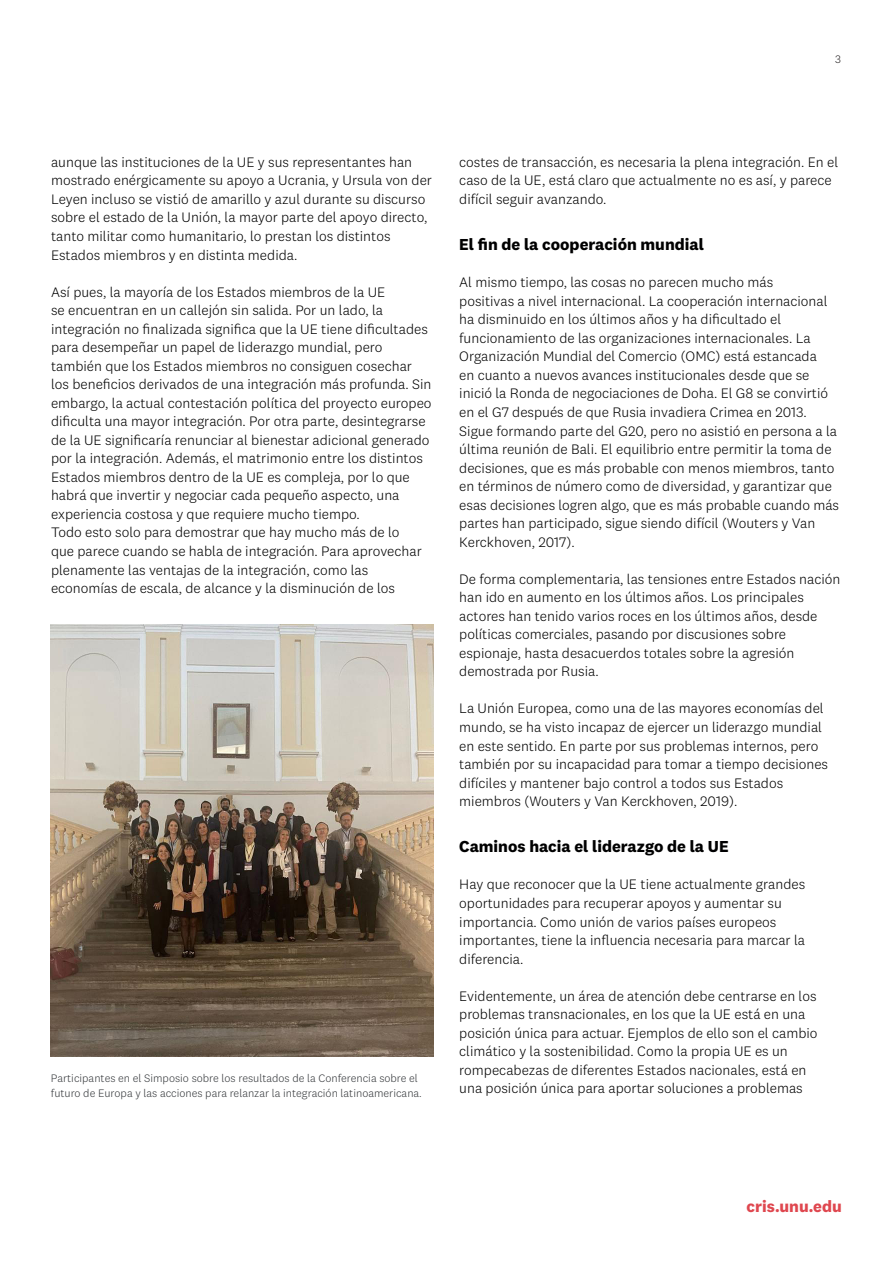
<style>
.page{position:relative;width:893px;height:1263px;background:#fff}
.page>*{position:absolute;margin:0;border:0;box-sizing:border-box;transform-origin:0 0}
.t1{font:700 16.5px "National 2";color:#000001}
.t2{font:700 16.5px "National 2";color:#df474f}
.text{font:300 14.25px/18.6px "National 2";color:#000001}
.caption__references{font:300 11.25px/15px "National 2";color:#36393c}
.t3{font:300 11.25px "National 2";color:#231f20}
</style>
<div class="page">
<img style="left:51px;top:625px;width:383px;height:431px">
<p class="t3" style="left:835px;top:53px;width:7px">3</p>
<p class="text" style="left:51px;top:153px;width:383px">aunque las instituciones de la UE y sus representantes han mostrado enérgicamente su apoyo a Ucrania, y Ursula von der Leyen incluso se vistió de amarillo y azul durante su discurso sobre el estado de la Unión, la mayor parte del apoyo directo, tanto militar como humanitario, lo prestan los distintos Estados miembros y en distinta medida.</p>
<p class="text" style="left:51px;top:282px;width:382px">Así pues, la mayoría de los Estados miembros de la UE<br>se encuentran en un callejón sin salida. Por un lado, la integración no finalizada significa que la UE tiene dificultades para desempeñar un papel de liderazgo mundial, pero también que los Estados miembros no consiguen cosechar los beneficios derivados de una integración más profunda. Sin embargo, la actual contestación política del proyecto europeo dificulta una mayor integración. Por otra parte, desintegrarse de la UE significaría renunciar al bienestar adicional generado por la integración. Además, el matrimonio entre los distintos Estados miembros dentro de la UE es compleja, por lo que habrá que invertir y negociar cada pequeño aspecto, una experiencia costosa y que requiere mucho tiempo.</p>
<p class="text" style="left:51px;top:523px;width:372px">Todo esto solo para demostrar que hay mucho más de lo que parece cuando se habla de integración. Para aprovechar plenamente las ventajas de la integración, como las economías de escala, de alcance y la disminución de los</p>
<p class="caption__references" style="left:51px;top:1071px;width:372px">Participantes en el Simposio sobre los resultados de la Conferencia sobre el futuro de Europa y las acciones para relanzar la integración latinoamericana.</p>
<p class="text" style="left:459px;top:153px;width:380px">costes de transacción, es necesaria la plena integración. En el caso de la UE, está claro que actualmente no es así, y parece difícil seguir avanzando.</p>
<p class="t1" style="left:459px;top:234px;width:246px">El fin de la cooperación mundial</p>
<p class="text" style="left:459px;top:273px;width:381px">Al mismo tiempo, las cosas no parecen mucho más<br>positivas a nivel internacional. La cooperación internacional ha disminuido en los últimos años y ha dificultado el funcionamiento de las organizaciones internacionales. La Organización Mundial del Comercio (OMC) está estancada<br>en cuanto a nuevos avances institucionales desde que se inició la Ronda de negociaciones de Doha. El G8 se convirtió en el G7 después de que Rusia invadiera Crimea en 2013.<br>Sigue formando parte del G20, pero no asistió en persona a la última reunión de Bali. El equilibrio entre permitir la toma de decisiones, que es más probable con menos miembros, tanto en términos de número como de diversidad, y garantizar que esas decisiones logren algo, que es más probable cuando más partes han participado, sigue siendo difícil (Wouters y Van Kerckhoven, 2017).</p>
<p class="text" style="left:459px;top:569px;width:383px">De forma complementaria, las tensiones entre Estados nación han ido en aumento en los últimos años. Los principales actores han tenido varios roces en los últimos años, desde políticas comerciales, pasando por discusiones sobre espionaje, hasta desacuerdos totales sobre la agresión demostrada por Rusia.</p>
<p class="text" style="left:459px;top:699px;width:370px">La Unión Europea, como una de las mayores economías del mundo, se ha visto incapaz de ejercer un liderazgo mundial en este sentido. En parte por sus problemas internos, pero también por su incapacidad para tomar a tiempo decisiones difíciles y mantener bajo control a todos sus Estados miembros (Wouters y Van Kerckhoven, 2019).</p>
<p class="t1" style="left:459px;top:836px;width:271px">Caminos hacia el liderazgo de la UE</p>
<p class="text" style="left:459px;top:875px;width:347px">Hay que reconocer que la UE tiene actualmente grandes oportunidades para recuperar apoyos y aumentar su importancia. Como unión de varios países europeos importantes, tiene la influencia necesaria para marcar la diferencia.</p>
<p class="text" style="left:459px;top:986px;width:360px">Evidentemente, un área de atención debe centrarse en los problemas transnacionales, en los que la UE está en una posición única para actuar. Ejemplos de ello son el cambio climático y la sostenibilidad. Como la propia UE es un rompecabezas de diferentes Estados nacionales, está en una posición única para aportar soluciones a problemas</p>
<p class="t2" style="left:747px;top:1196px;width:97px">cris.unu.edu</p>
</div>
